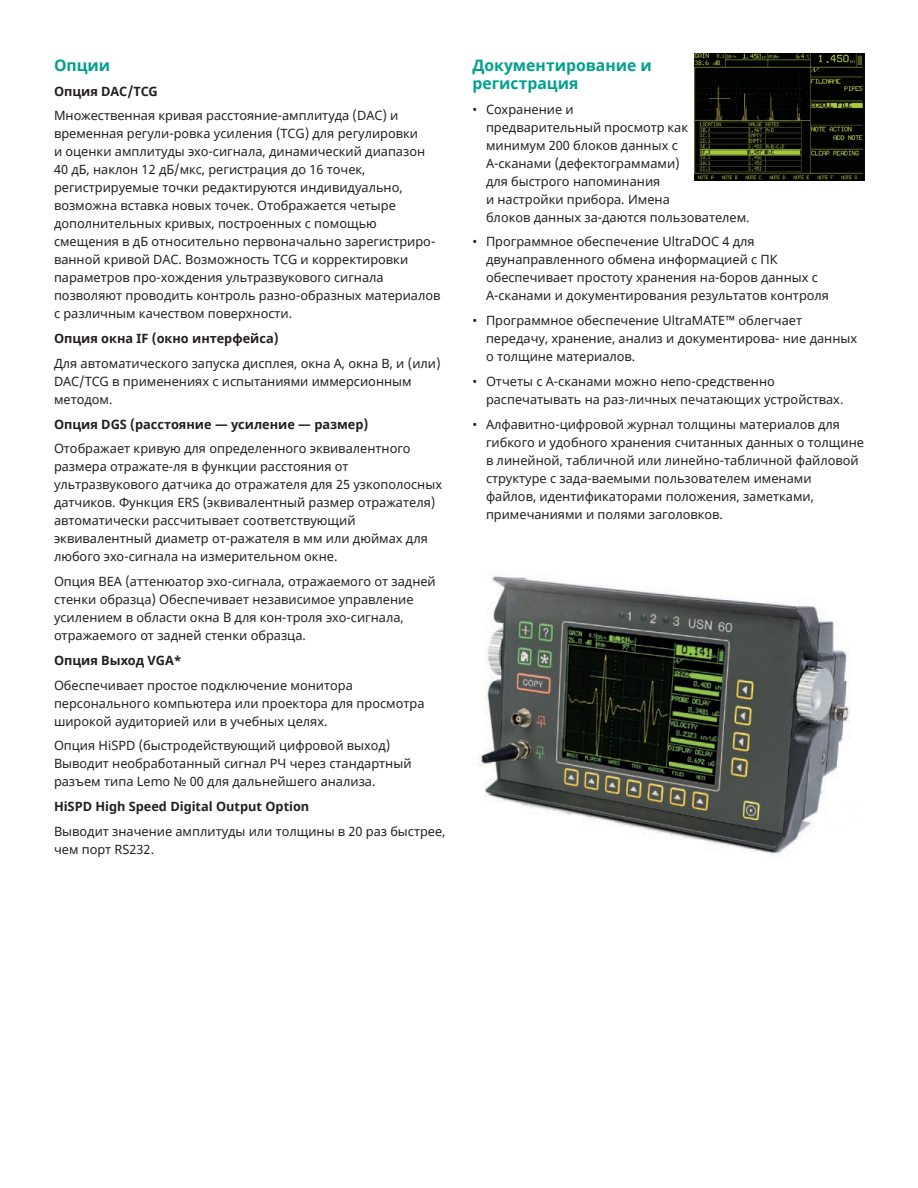
<style>
.page{position:relative;width:918px;height:1188px;background:#fff}
.page>*{position:absolute;margin:0;border:0;box-sizing:border-box;transform-origin:0 0}
._10_5pt-body_subhead{font:700 15.75px/18px "Noto Sans";color:#00a08f}
._8_5pt-body_text{font:12.75px/18px "Noto Sans";color:#231f20}
._8_5pt-body_text-2{font:700 12.75px "Noto Sans";color:#231f20}
</style>
<div class="page">
<img style="left:478px;top:574px;width:373px;height:281px">
<img style="left:695px;top:54px;width:169px;height:126px">
<p class="_10_5pt-body_subhead" style="left:54px;top:57px;width:58px">Опции</p>
<p class="_8_5pt-body_text-2" style="left:54px;top:82px;width:105px">Опция DAC/TCG</p>
<p class="_8_5pt-body_text" style="left:54px;top:107px;width:388px">Множественная кривая расстояние-амплитуда (DAC) и временная регули-ровка усиления (TCG) для регулировки<br>и оценки амплитуды эхо-сигнала, динамический диапазон 40 дБ, наклон 12 дБ/мкс, регистрация до 16 точек, регистрируемые точки редактируются индивидуально, возможна вставка новых точек. Отображается четыре дополнительных кривых, построенных с помощью смещения в дБ относительно первоначально зарегистриро&shy;ванной кривой DAC. Возможность TCG и корректировки параметров про-хождения ультразвукового сигнала позволяют проводить контроль разно-образных материалов с различным качеством поверхности.</p>
<p class="_8_5pt-body_text-2" style="left:54px;top:329px;width:226px">Опция окна IF (окно интерфейса)</p>
<p class="_8_5pt-body_text" style="left:54px;top:355px;width:388px">Для автоматического запуска дисплея, окна А, окна В, и (или)<br>DAC/TCG в применениях с испытаниями иммерсионным методом.</p>
<p class="_8_5pt-body_text-2" style="left:54px;top:415px;width:316px">Опция DGS (расстояние — усиление — размер)</p>
<p class="_8_5pt-body_text" style="left:54px;top:440px;width:390px">Отображает кривую для определенного эквивалентного размера отражате-ля в функции расстояния от ультразвукового датчика до отражателя для 25 узкополосных датчиков. Функция ERS (эквивалентный размер отражателя) автоматически рассчитывает соответствующий эквивалентный диаметр от-ражателя в мм или дюймах для любого эхо-сигнала на измерительном окне.</p>
<p class="_8_5pt-body_text" style="left:54px;top:573px;width:383px">Опция BEA (аттенюатор эхо-сигнала, отражаемого от задней стенки образца) Обеспечивает независимое управление усилением в области окна В для кон-троля эхо-сигнала, отражаемого от задней стенки образца.</p>
<p class="_8_5pt-body_text-2" style="left:54px;top:651px;width:129px">Опция Выход VGA*</p>
<p class="_8_5pt-body_text" style="left:54px;top:676px;width:372px">Обеспечивает простое подключение монитора персонального компьютера или проектора для просмотра широкой аудиторией или в учебных целях.</p>
<p class="_8_5pt-body_text" style="left:54px;top:737px;width:359px">Опция HiSPD (быстродействующий цифровой выход)<br>Выводит необработанный сигнал РЧ через стандартный разъем типа Lemo № 00 для дальнейшего анализа.</p>
<p class="_8_5pt-body_text-2" style="left:54px;top:797px;width:257px">HiSPD High Speed Digital Output Option</p>
<p class="_8_5pt-body_text" style="left:54px;top:823px;width:393px">Выводит значение амплитуды или толщины в 20 раз быстрее, чем порт RS232.</p>
<p class="_10_5pt-body_subhead" style="left:472px;top:57px;width:181px">Документирование и регистрация</p>
<p class="_8_5pt-body_text" style="left:486px;top:100px;width:265px;text-indent:-14px">• Сохранение и<br>предварительный просмотр как минимум 200 блоков данных с<br>А-сканами (дефектограммами)<br>для быстрого напоминания<br>и настройки прибора. Имена<br>блоков данных за-даются пользователем.</p>
<p class="_8_5pt-body_text" style="left:486px;top:233px;width:345px;text-indent:-14px">• Программное обеспечение UltraDOC 4 для двунаправленного обмена информацией с ПК обеспечивает простоту хранения на-боров данных с А-сканами и документирования результатов контроля</p>
<p class="_8_5pt-body_text" style="left:486px;top:312px;width:373px;text-indent:-14px">• Программное обеспечение UltraMATE™ облегчает передачу, хранение, анализ и документирова- ние данных о толщине материалов.</p>
<p class="_8_5pt-body_text" style="left:486px;top:373px;width:359px;text-indent:-14px">• Отчеты с А-сканами можно непо-средственно распечатывать на раз-личных печатающих устройствах.</p>
<p class="_8_5pt-body_text" style="left:486px;top:415px;width:379px;text-indent:-14px">• Алфавитно-цифровой журнал толщины материалов для гибкого и удобного хранения считанных данных о толщине в линейной, табличной или линейно-табличной файловой структуре с зада-ваемыми пользователем именами файлов, идентификаторами положения, заметками, примечаниями и полями заголовков.</p>
</div>
